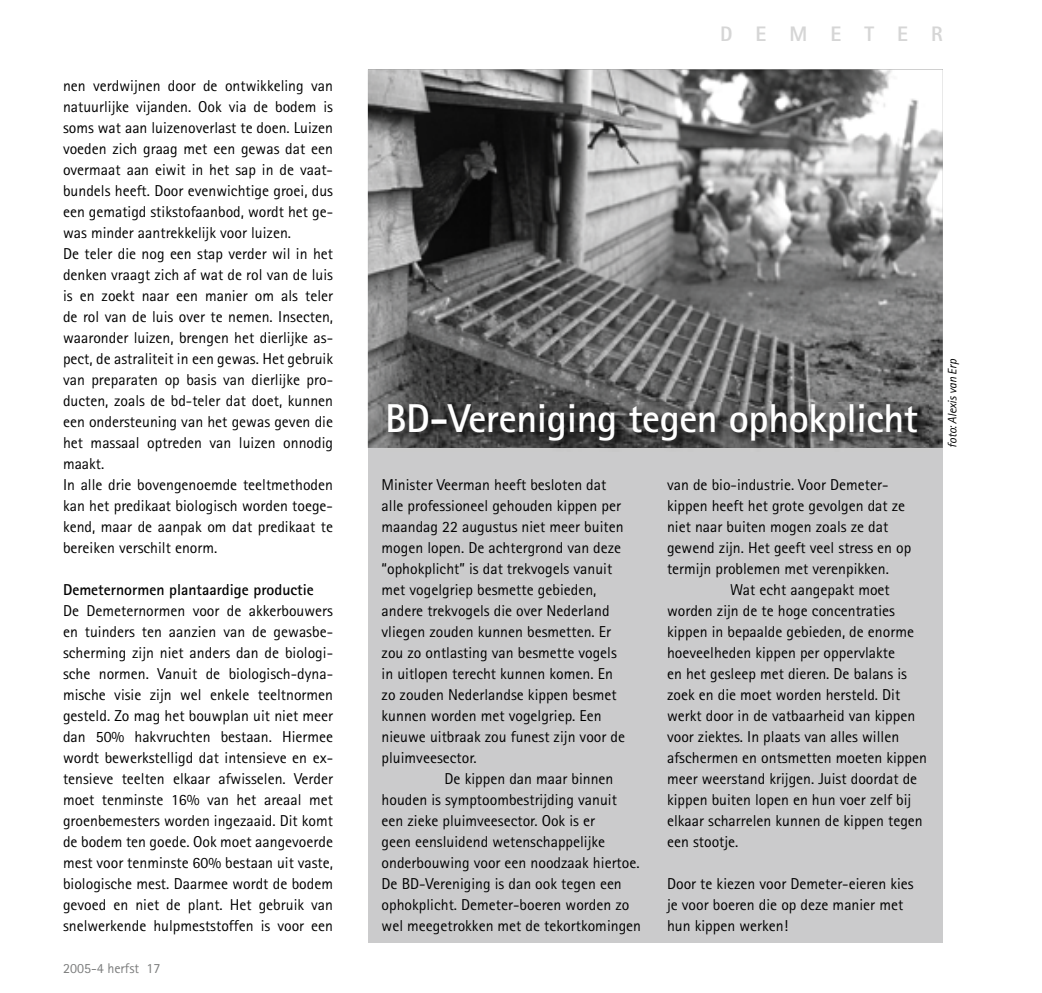
<style>
.page{position:relative;width:1042px;height:993px;background:#fff}
.page>*{position:absolute;margin:0;border:0;box-sizing:border-box;transform-origin:0 0}
.t1{font:700 40.25px "Rotis Sans Serif";letter-spacing:-.01em;color:#fff}
.t2{font:800 21px "Rotis Sans Serif";letter-spacing:1.095em;color:#d6d6d6}
.t3{font:15.75px/21px "Rotis Sans Serif";color:#000}
.t4{font:700 15.75px "Rotis Sans Serif";color:#000}
.t5{font:14px "Rotis Sans Serif";color:#7b7c7c}
.t6{font:italic 12.25px "Rotis Sans Serif";color:#000}
</style>
<div class="page">
<div style="left:368px;top:434px;width:575px;height:509px;background:#cbcbcc"></div>
<img style="left:368px;top:69px;width:575px;height:378px">
<img style="left:386px;top:402px;width:542px;height:46px">
<p class="t3" style="left:63px;top:75px;width:272px">nen verdwijnen door de ontwikkeling van natuurlijke vijanden. Ook via de bodem is soms wat aan luizenoverlast te doen. Luizen voeden zich graag met een gewas dat een overmaat aan eiwit in het sap in de vaat&shy;bundels heeft. Door evenwichtige groei, dus een gematigd stikstofaanbod, wordt het ge&shy;was minder aantrekkelijk voor luizen.<br>De teler die nog een stap verder wil in het denken vraagt zich af wat de rol van de luis is en zoekt naar een manier om als teler de rol van de luis over te nemen. Insecten, waaronder luizen, brengen het dierlijke as&shy;pect, de astraliteit in een gewas. Het gebruik van preparaten op basis van dierlijke pro&shy;ducten, zoals de bd-teler dat doet, kunnen een ondersteuning van het gewas geven die het massaal optreden van luizen onnodig maakt.<br>In alle drie bovengenoemde teeltmethoden kan het predikaat biologisch worden toege&shy;kend, maar de aanpak om dat predikaat te bereiken verschilt enorm.</p>
<p class="t4" style="left:63px;top:579px;width:252px">Demeternormen plantaardige productie</p>
<p class="t3" style="left:63px;top:600px;width:272px;text-align:justify">De Demeternormen voor de akkerbouwers en tuinders ten aanzien van de gewasbe&shy;scherming zijn niet anders dan de biologi&shy;sche normen. Vanuit de biologisch-dyna&shy;mische visie zijn wel enkele teeltnormen gesteld. Zo mag het bouwplan uit niet meer dan 50% hakvruchten bestaan. Hiermee wordt bewerkstelligd dat intensieve en ex&shy;tensieve teelten elkaar afwisselen. Verder moet tenminste 16% van het areaal met groenbemesters worden ingezaaid. Dit komt de bodem ten goede. Ook moet aangevoerde mest voor tenminste 60% bestaan uit vaste, biologische mest. Daarmee wordt de bodem gevoed en niet de plant. Het gebruik van snelwerkende hulpmeststoffen is voor een</p>
<p class="t5" style="left:63px;top:959px;width:99px">2005-4 herfst 17</p>
<h2 class="t2" style="left:720px;top:21px;width:224px">DEMETER</h2>
<h1 class="t1" style="left:385px;top:392px;width:534px">BD-Vereniging tegen ophokplicht</h1>
<p class="t3" style="left:381px;top:474px;width:226px">Minister Veerman heeft besloten dat</p>
<p class="t3" style="left:381px;top:495px;width:241px">alle professioneel gehouden kippen per</p>
<p class="t3" style="left:381px;top:516px;width:243px">maandag 22 augustus niet meer buiten</p>
<p class="t3" style="left:381px;top:537px;width:241px">mogen lopen. De achtergrond van deze</p>
<p class="t3" style="left:381px;top:558px;width:232px">“ophokplicht” is dat trekvogels vanuit</p>
<p class="t3" style="left:381px;top:579px;width:216px">met vogelgriep besmette gebieden,</p>
<p class="t3" style="left:381px;top:600px;width:229px">andere trekvogels die over Nederland</p>
<p class="t3" style="left:381px;top:621px;width:231px">vliegen zouden kunnen besmetten. Er</p>
<p class="t3" style="left:381px;top:642px;width:237px">zou zo ontlasting van besmette vogels</p>
<p class="t3" style="left:381px;top:663px;width:233px">in uitlopen terecht kunnen komen. En</p>
<p class="t3" style="left:381px;top:684px;width:237px">zo zouden Nederlandse kippen besmet</p>
<p class="t3" style="left:381px;top:705px;width:222px">kunnen worden met vogelgriep. Een</p>
<p class="t3" style="left:381px;top:726px;width:245px">nieuwe uitbraak zou funest zijn voor de</p>
<p class="t3" style="left:381px;top:747px;width:97px">pluimveesector.</p>
<p class="t3" style="left:444px;top:768px;width:170px">De kippen dan maar binnen</p>
<p class="t3" style="left:381px;top:789px;width:237px">houden is symptoombestrijding vanuit</p>
<p class="t3" style="left:381px;top:810px;width:215px">een zieke pluimveesector. Ook is er</p>
<p class="t3" style="left:381px;top:831px;width:225px">geen eensluidend wetenschappelijke</p>
<p class="t3" style="left:381px;top:852px;width:260px">onderbouwing voor een noodzaak hiertoe.</p>
<p class="t3" style="left:381px;top:873px;width:242px">De BD-Vereniging is dan ook tegen een</p>
<p class="t3" style="left:381px;top:894px;width:249px">ophokplicht. Demeter-boeren worden zo</p>
<p class="t3" style="left:381px;top:915px;width:261px">wel meegetrokken met de tekortkomingen</p>
<p class="t3" style="left:667px;top:474px;width:223px">van de bio-industrie. Voor Demeter-</p>
<p class="t3" style="left:667px;top:495px;width:240px">kippen heeft het grote gevolgen dat ze</p>
<p class="t3" style="left:667px;top:516px;width:223px">niet naar buiten mogen zoals ze dat</p>
<p class="t3" style="left:667px;top:537px;width:246px">gewend zijn. Het geeft veel stress en op</p>
<p class="t3" style="left:667px;top:558px;width:223px">termijn problemen met verenpikken.</p>
<p class="t3" style="left:730px;top:579px;width:161px">Wat echt aangepakt moet</p>
<p class="t3" style="left:667px;top:600px;width:229px">worden zijn de te hoge concentraties</p>
<p class="t3" style="left:667px;top:621px;width:248px">kippen in bepaalde gebieden, de enorme</p>
<p class="t3" style="left:667px;top:642px;width:229px">hoeveelheden kippen per oppervlakte</p>
<p class="t3" style="left:667px;top:663px;width:241px">en het gesleep met dieren. De balans is</p>
<p class="t3" style="left:667px;top:684px;width:235px">zoek en die moet worden hersteld. Dit</p>
<p class="t3" style="left:667px;top:705px;width:250px">werkt door in de vatbaarheid van kippen</p>
<p class="t3" style="left:667px;top:726px;width:234px">voor ziektes. In plaats van alles willen</p>
<p class="t3" style="left:667px;top:747px;width:261px">afschermen en ontsmetten moeten kippen</p>
<p class="t3" style="left:667px;top:768px;width:252px">meer weerstand krijgen. Juist doordat de</p>
<p class="t3" style="left:667px;top:789px;width:246px">kippen buiten lopen en hun voer zelf bij</p>
<p class="t3" style="left:667px;top:810px;width:257px">elkaar scharrelen kunnen de kippen tegen</p>
<p class="t3" style="left:667px;top:831px;width:73px">een stootje.</p>
<p class="t3" style="left:667px;top:873px;width:248px">Door te kiezen voor Demeter-eieren kies je voor boeren die op deze manier met hun kippen werken!</p>
<p class="t6" style="left:945px;top:447px;width:90px;rotate:-90deg">foto: Alexis van Erp</p>
</div>
